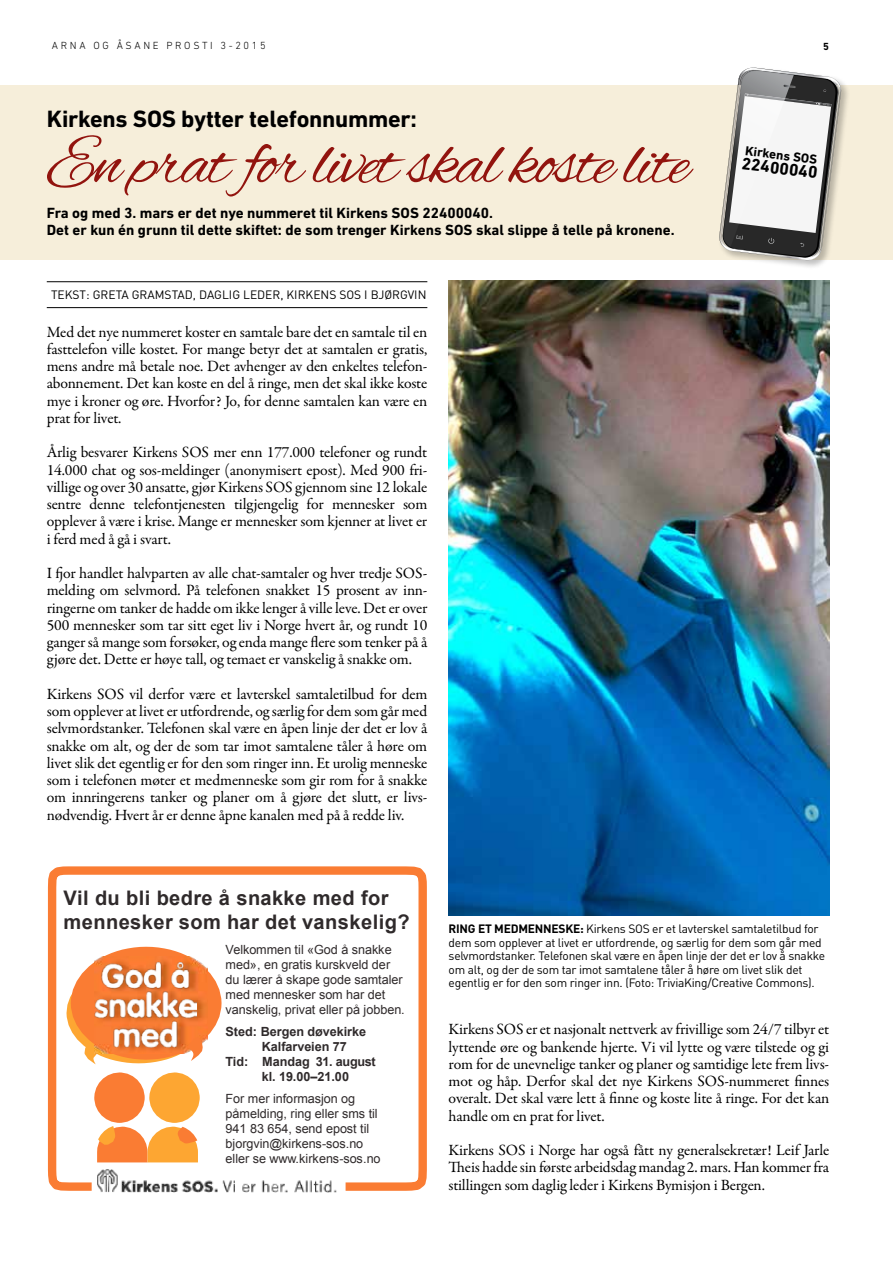
<style>
.page{position:relative;width:893px;height:1263px;background:#fff}
.page>*{position:absolute;margin:0;border:0;box-sizing:border-box;transform-origin:0 0}
.t1{font:70.5px "Alex Brush";letter-spacing:-.03em;color:#92140e}
.t2{font:700 24px "DIN Next LT Pro";letter-spacing:-.01em;color:#000}
.t3{font:700 20.1px/23.9px "Arial";letter-spacing:.02em;color:#2f2a2b}
.t4{font:700 17.1px "DIN Next LT Pro";color:#000}
.t5{font:15.75px/17.2px "Garamond Premr Pro";letter-spacing:-.015em;color:#000;text-align:justify}
.t6{font:700 15px/16.5px "DIN Next LT Pro";color:#000}
.t7{font:700 13.2px "DIN Next LT Pro";color:#000}
.t8{font:12.6px/15px "Arial";color:#2f2a2b}
.t9{font:700 12.6px "Arial";color:#2f2a2b}
.t10{font:12px/13.5px "DIN";letter-spacing:-.02em;color:#000}
.t11{font:12px "DIN";color:#000}
.t12{font:300 10.5px "DIN Next LT Pro";letter-spacing:.25em;color:#000}
.t13{font:700 10.5px "DIN Next LT Pro";color:#000}
.s1{font-style:inherit}
.s2{font-weight:700}
</style>
<div class="page">
<div style="left:0;top:85px;width:893px;height:174px;background:#f6eeda"></div>
<hr style="left:47px;top:281px;width:380px;height:1px;background:#000">
<hr style="left:47px;top:307px;width:380px;height:1px;background:#000">
<img style="left:449px;top:280px;width:380px;height:635px">
<div style="left:718px;top:66px;width:133px;height:204px;background:#000;opacity:.25"></div>
<svg style="left:718px;top:67px;width:124px;height:194px"></svg>
<svg style="left:48px;top:866px;width:379px;height:327px"></svg>
<img style="left:97px;top:1168px;width:242px;height:24px">
<p class="t12" style="left:52px;top:39px;width:215px">ARNA OG ÅSANE PROSTI 3-2015</p>
<p class="t13" style="left:823px;top:41px;width:7px">5</p>
<h2 class="t2" style="left:47px;top:104px;width:372px">Kirkens SOS bytter telefonnummer:</h2>
<h1 class="t1" style="left:47px;top:124px;width:644px">En prat for livet skal koste lite</h1>
<p class="t6" style="left:47px;top:205px;width:629px">Fra og med 3. mars er det nye nummeret til Kirkens SOS 22400040.<br>Det er kun én grunn til dette skiftet: de som trenger Kirkens SOS skal slippe å telle på kronene.</p>
<p class="t11" style="left:51px;top:287px;width:377px">Tekst: Greta Gramstad, daglig leder, Kirkens SOS i Bjørgvin</p>
<p class="t5" style="left:47px;top:323px;width:382px">Med det nye nummeret koster en samtale bare det en samtale til en fasttelefon ville kostet. For mange betyr det at samtalen er gratis, mens andre må betale noe. Det avhenger av den enkeltes telefon&shy;abonnement. Det kan koste en del å ringe, men det skal ikke koste mye i kroner og øre. Hvorfor? Jo, for denne samtalen kan være en prat for livet.</p>
<p class="t5" style="left:47px;top:444px;width:382px">Årlig besvarer Kirkens SOS mer enn 177.000 telefoner og rundt 14.000 chat og sos-meldinger (anonymisert epost). Med 900 fri&shy;villige og over 30 ansatte, gjør Kirkens SOS gjennom sine 12 lokale sentre denne telefontjenesten tilgjengelig for mennesker som opplever å være i krise. Mange er mennesker som kjenner at livet er i ferd med å gå i svart.</p>
<p class="t5" style="left:47px;top:565px;width:382px">I fjor handlet halvparten av alle chat-samtaler og hver tredje SOS&shy;melding om selvmord. På telefonen snakket 15 prosent av inn&shy;ringerne om tanker de hadde om ikke lenger å ville leve. Det er over 500 mennesker som tar sitt eget liv i Norge hvert år, og rundt 10 ganger så mange som forsøker, og enda mange flere som tenker på å gjøre det. Dette er høye tall, og temaet er vanskelig å snakke om.</p>
<p class="t5" style="left:47px;top:686px;width:382px">Kirkens SOS vil derfor være et lavterskel samtaletilbud for dem som opplever at livet er utfordrende, og særlig for dem som går med selvmordstanker. Telefonen skal være en åpen linje der det er lov å snakke om alt, og der de som tar imot samtalene tåler å høre om livet slik det egentlig er for den som ringer inn. Et urolig menneske som i telefonen møter et medmenneske som gir rom for å snakke om innringerens tanker og planer om å gjøre det slutt, er livs&shy;nødvendig. Hvert år er denne åpne kanalen med på å redde liv.</p>
<p class="t7" style="left:746px;top:143px;width:74px;rotate:7deg">Kirkens SOS</p>
<p class="t4" style="left:743px;top:153px;width:78px;rotate:7deg">22400040</p>
<p class="t3" style="left:64px;top:886px;width:348px">Vil du bli bedre å snakke med for mennesker som har det vanskelig?</p>
<p class="t8" style="left:226px;top:942px;width:181px">Velkommen til «God å snakke med», en gratis kurskveld der du lærer å skape gode samtaler med mennesker som har det vanskelig, privat eller på jobben.</p>
<p class="t9" style="left:226px;top:1023px;width:142px">Sted: Bergen døvekirke</p>
<p class="t9" style="left:262px;top:1038px;width:87px">Kalfarveien 77</p>
<p class="t9" style="left:226px;top:1053px;width:152px">Tid: Mandag 31. august</p>
<p class="t9" style="left:262px;top:1068px;width:89px">kl. 19.00<span class="s1">–</span>21.00</p>
<p class="t8" style="left:226px;top:1091px;width:156px">For mer informasjon og påmelding, ring eller sms til<br>941 83 654, send epost til bjorgvin@kirkens-sos.no eller se www.kirkens-sos.no</p>
<p class="t10" style="left:449px;top:922px;width:378px"><span class="s2">RING ET MEDMENNESKE:</span> Kirkens SOS er et lavterskel samtaletilbud for dem som opplever at livet er utfordrende, og særlig for dem som går med selvmordstanker. Telefonen skal være en åpen linje der det er lov å snakke om alt, og der de som tar imot samtalene tåler å høre om livet slik det egentlig er for den som ringer inn. (Foto: TriviaKing/Creative Commons).</p>
<p class="t5" style="left:449px;top:1021px;width:382px">Kirkens SOS er et nasjonalt nettverk av frivillige som 24/7 tilbyr et lyttende øre og bankende hjerte. Vi vil lytte og være tilstede og gi rom for de unevnelige tanker og planer og samtidige lete frem livs&shy;mot og håp. Derfor skal det nye Kirkens SOS-nummeret finnes overalt. Det skal være lett å finne og koste lite å ringe. For det kan handle om en prat for livet.</p>
<p class="t5" style="left:449px;top:1142px;width:382px">Kirkens SOS i Norge har også fått ny generalsekretær! Leif Jarle Theis hadde sin første arbeidsdag mandag 2. mars. Han kommer fra stillingen som daglig leder i Kirkens Bymisjon i Bergen.</p>
</div>
